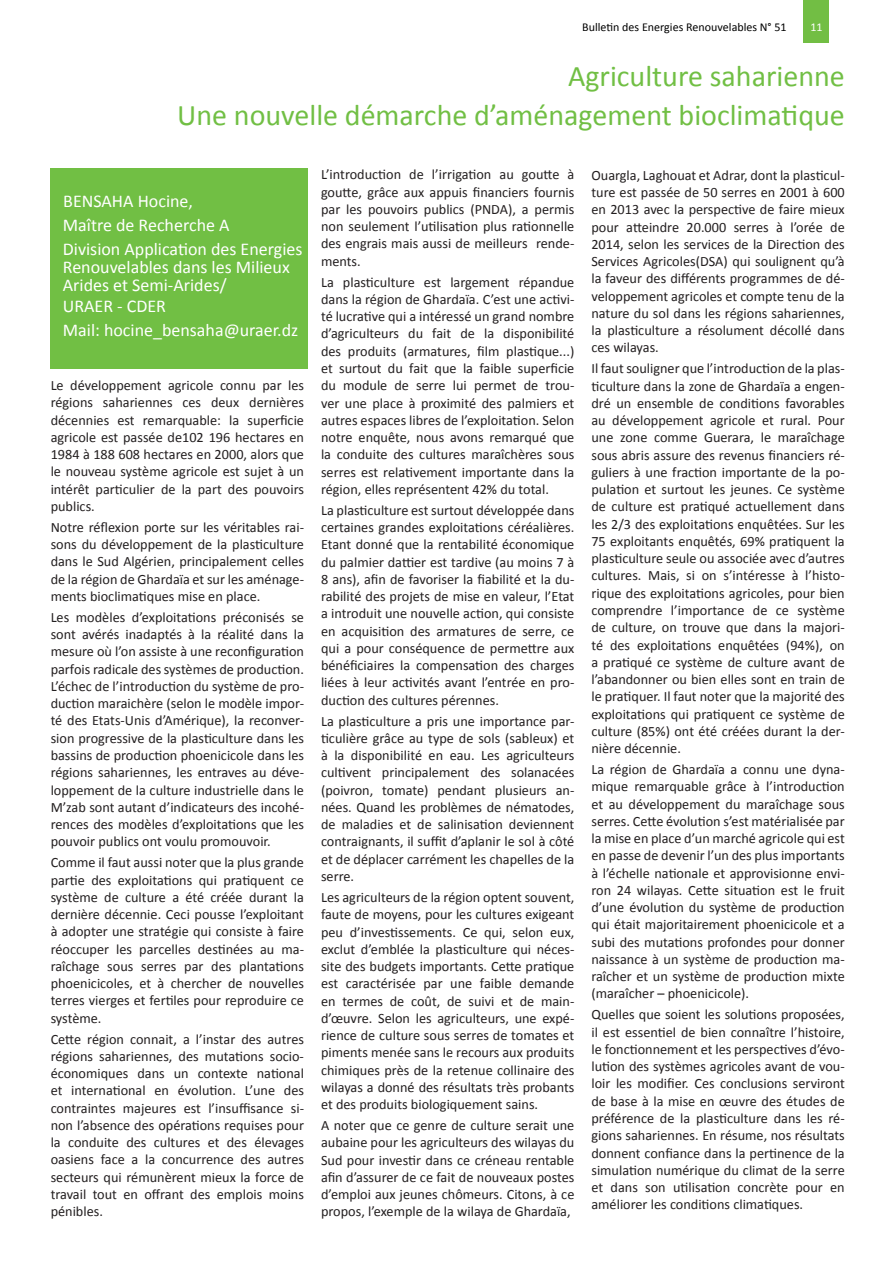
<style>
.page{position:relative;width:893px;height:1263px;background:#fff}
.page>*{position:absolute;margin:0;border:0;box-sizing:border-box;transform-origin:0 0}
.t1{font:30px/39px "Calibri";color:#71bf44;text-align:right}
.t2{font:18px/24px "Calibri";color:#fff}
.t3{font:14.25px/17.2px "Calibri";color:#231f20;text-align:justify}
.t4{font:12px "Calibri";color:#000}
.t5{font:12px "Calibri";color:#fff}
</style>
<div class="page">
<div style="left:804px;top:0;width:25px;height:43px;background:#72be44"></div>
<div style="left:51px;top:168px;width:257px;height:201px;background:#71bf44"></div>
<p class="t4" style="left:582px;top:19px;width:206px">Bulletin des Energies Renouvelables N° 51</p>
<p class="t5" style="left:810px;top:19px;width:14px">11</p>
<h1 class="t1" style="left:177px;top:57px;width:669px">Agriculture saharienne<br>Une nouvelle démarche d’aménagement bioclimatique</h1>
<p class="t2" style="left:63px;top:189px;width:241px">BENSAHA Hocine,<br>Maître de Recherche A<br>Division Application des Energies</p>
<p class="t2" style="left:63px;top:258px;width:228px;line-height:18px">Renouvelables dans les Milieux<br>Arides et Semi-Arides/</p>
<p class="t2" style="left:63px;top:294px;width:237px">URAER - CDER<br>Mail: hocine_bensaha@uraer.dz</p>
<p class="t3" style="left:51px;top:377px;width:255px">Le développement agricole connu par les régions sahariennes ces deux dernières décennies est remarquable: la superficie agricole est passée de102 196 hectares en 1984 à 188 608 hectares en 2000, alors que le nouveau système agricole est sujet à un intérêt particulier de la part des pouvoirs publics.</p>
<p class="t3" style="left:51px;top:518px;width:255px">Notre réflexion porte sur les véritables rai&shy;sons du développement de la plasticulture dans le Sud Algérien, principalement celles de la région de Ghardaïa et sur les aménage&shy;ments bioclimatiques mise en place.</p>
<p class="t3" style="left:51px;top:609px;width:255px">Les modèles d’exploitations préconisés se sont avérés inadaptés à la réalité dans la mesure où l’on assiste à une reconfiguration parfois radicale des systèmes de production.<br>L’échec de l’introduction du système de pro&shy;duction maraichère (selon le modèle impor&shy;té des Etats-Unis d’Amérique), la reconver&shy;sion progressive de la plasticulture dans les bassins de production phoenicicole dans les régions sahariennes, les entraves au déve&shy;loppement de la culture industrielle dans le M’zab sont autant d’indicateurs des incohé&shy;rences des modèles d’exploitations que les pouvoir publics ont voulu promouvoir.</p>
<p class="t3" style="left:51px;top:854px;width:255px">Comme il faut aussi noter que la plus grande partie des exploitations qui pratiquent ce système de culture a été créée durant la dernière décennie. Ceci pousse l’exploitant à adopter une stratégie qui consiste à faire réoccuper les parcelles destinées au ma&shy;raîchage sous serres par des plantations phoenicicoles, et à chercher de nouvelles terres vierges et fertiles pour reproduire ce système.</p>
<p class="t3" style="left:51px;top:1030px;width:255px">Cette région connait, a l’instar des autres régions sahariennes, des mutations socio&shy;économiques dans un contexte national et international en évolution. L’une des contraintes majeures est l’insuffisance si&shy;non l’absence des opérations requises pour la conduite des cultures et des élevages oasiens face a la concurrence des autres secteurs qui rémunèrent mieux la force de travail tout en offrant des emplois moins pénibles.</p>
<p class="t3" style="left:321px;top:166px;width:255px">L’introduction de l’irrigation au goutte à goutte, grâce aux appuis financiers fournis par les pouvoirs publics (PNDA), a permis non seulement l’utilisation plus rationnelle des engrais mais aussi de meilleurs rende&shy;ments.</p>
<p class="t3" style="left:321px;top:273px;width:255px">La plasticulture est largement répandue dans la région de Ghardaïa. C’est une activi&shy;té lucrative qui a intéressé un grand nombre d’agriculteurs du fait de la disponibilité des produits (armatures, film plastique...) et surtout du fait que la faible superficie du module de serre lui permet de trou&shy;ver une place à proximité des palmiers et autres espaces libres de l’exploitation. Selon notre enquête, nous avons remarqué que la conduite des cultures maraîchères sous serres est relativement importante dans la région, elles représentent 42% du total.</p>
<p class="t3" style="left:321px;top:501px;width:255px">La plasticulture est surtout développée dans certaines grandes exploitations céréalières.<br>Etant donné que la rentabilité économique du palmier dattier est tardive (au moins 7 à 8 ans), afin de favoriser la fiabilité et la du&shy;rabilité des projets de mise en valeur, l’Etat a introduit une nouvelle action, qui consiste en acquisition des armatures de serre, ce qui a pour conséquence de permettre aux bénéficiaires la compensation des charges liées à leur activités avant l’entrée en pro&shy;duction des cultures pérennes.</p>
<p class="t3" style="left:321px;top:712px;width:255px">La plasticulture a pris une importance par&shy;ticulière grâce au type de sols (sableux) et à la disponibilité en eau. Les agriculteurs cultivent principalement des solanacées (poivron, tomate) pendant plusieurs an&shy;nées. Quand les problèmes de nématodes, de maladies et de salinisation deviennent contraignants, il suffit d’aplanir le sol à côté et de déplacer carrément les chapelles de la serre.</p>
<p class="t3" style="left:321px;top:889px;width:255px">Les agriculteurs de la région optent souvent, faute de moyens, pour les cultures exigeant peu d’investissements. Ce qui, selon eux, exclut d’emblée la plasticulture qui néces&shy;site des budgets importants. Cette pratique est caractérisée par une faible demande en termes de coût, de suivi et de main&shy;d’œuvre. Selon les agriculteurs, une expé&shy;rience de culture sous serres de tomates et piments menée sans le recours aux produits chimiques près de la retenue collinaire des wilayas a donné des résultats très probants et des produits biologiquement sains.</p>
<p class="t3" style="left:321px;top:1117px;width:255px">A noter que ce genre de culture serait une aubaine pour les agriculteurs des wilayas du Sud pour investir dans ce créneau rentable afin d’assurer de ce fait de nouveaux postes d’emploi aux jeunes chômeurs. Citons, à ce propos, l’exemple de la wilaya de Ghardaïa,</p>
<p class="t3" style="left:591px;top:166px;width:255px">Ouargla, Laghouat et Adrar, dont la plasticul&shy;ture est passée de 50 serres en 2001 à 600 en 2013 avec la perspective de faire mieux pour atteindre 20.000 serres à l’orée de 2014, selon les services de la Direction des Services Agricoles(DSA) qui soulignent qu’à la faveur des différents programmes de dé&shy;veloppement agricoles et compte tenu de la nature du sol dans les régions sahariennes, la plasticulture a résolument décollé dans ces wilayas.</p>
<p class="t3" style="left:591px;top:360px;width:255px">Il faut souligner que l’introduction de la plas&shy;ticulture dans la zone de Ghardaïa a engen&shy;dré un ensemble de conditions favorables au développement agricole et rural. Pour une zone comme Guerara, le maraîchage sous abris assure des revenus financiers ré&shy;guliers à une fraction importante de la po&shy;pulation et surtout les jeunes. Ce système de culture est pratiqué actuellement dans les 2/3 des exploitations enquêtées. Sur les 75 exploitants enquêtés, 69% pratiquent la plasticulture seule ou associée avec d’autres cultures. Mais, si on s’intéresse à l’histo&shy;rique des exploitations agricoles, pour bien comprendre l’importance de ce système de culture, on trouve que dans la majori&shy;té des exploitations enquêtées (94%), on a pratiqué ce système de culture avant de l’abandonner ou bien elles sont en train de le pratiquer. Il faut noter que la majorité des exploitations qui pratiquent ce système de culture (85%) ont été créées durant la der&shy;nière décennie.</p>
<p class="t3" style="left:591px;top:761px;width:255px">La région de Ghardaïa a connu une dyna&shy;mique remarquable grâce à l’introduction et au développement du maraîchage sous serres. Cette évolution s’est matérialisée par la mise en place d’un marché agricole qui est en passe de devenir l’un des plus importants à l’échelle nationale et approvisionne envi&shy;ron 24 wilayas. Cette situation est le fruit d’une évolution du système de production qui était majoritairement phoenicicole et a subi des mutations profondes pour donner naissance à un système de production ma&shy;raîcher et un système de production mixte (maraîcher – phoenicicole).</p>
<p class="t3" style="left:591px;top:1006px;width:255px">Quelles que soient les solutions proposées, il est essentiel de bien connaître l’histoire, le fonctionnement et les perspectives d’évo&shy;lution des systèmes agricoles avant de vou&shy;loir les modifier. Ces conclusions serviront de base à la mise en œuvre des études de préférence de la plasticulture dans les ré&shy;gions sahariennes. En résume, nos résultats donnent confiance dans la pertinence de la simulation numérique du climat de la serre et dans son utilisation concrète pour en améliorer les conditions climatiques.</p>
</div>
